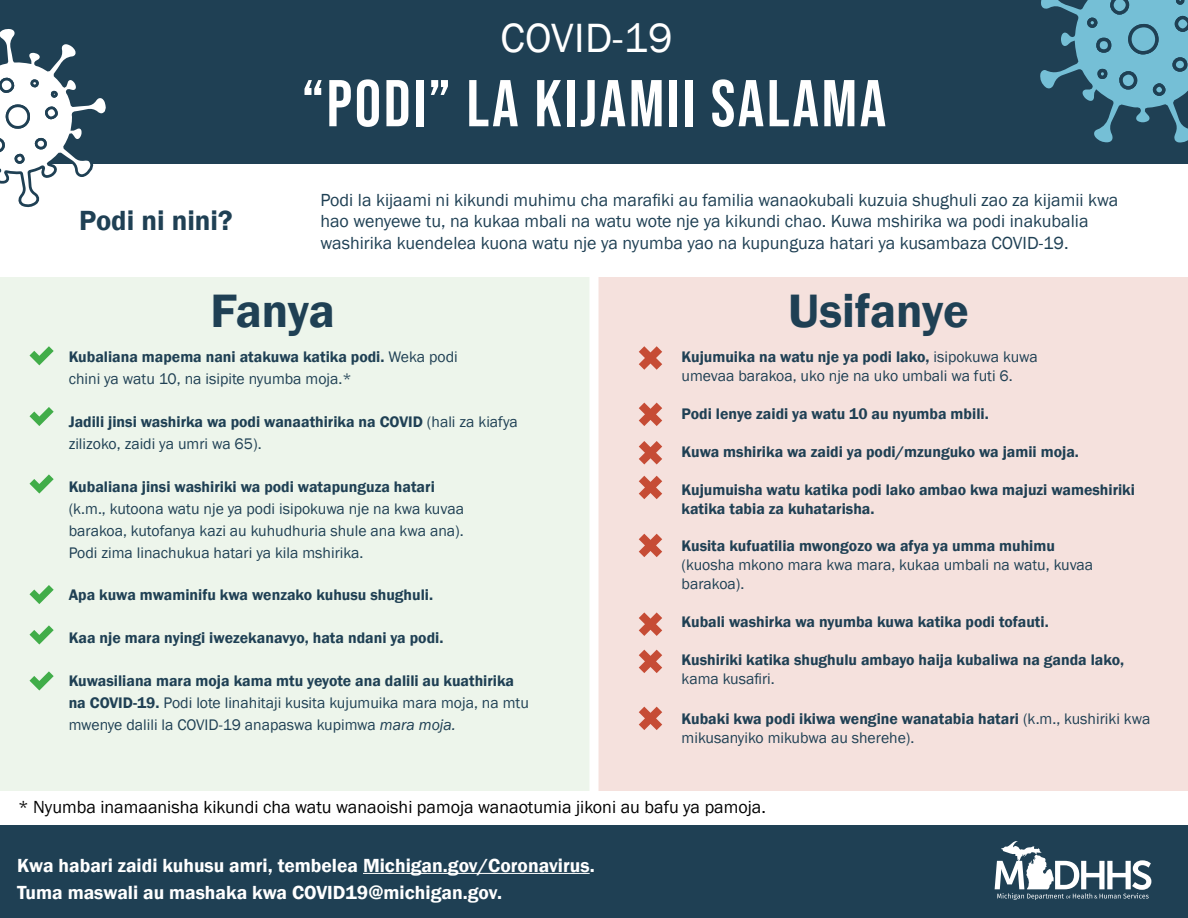
<style>
.page{position:relative;width:1188px;height:918px;background:#fff}
.page>*{position:absolute;margin:0;border:0;box-sizing:border-box;transform-origin:0 0}
.t1{font:66px "Bebas Neue";letter-spacing:.04em;color:#fff}
.t2{font:600 48.15px "Franklin Gothic";letter-spacing:-.005em;color:#1f4054}
.t3{font:42px "Franklin Gothic";letter-spacing:.01em;color:#fff}
.t4{font:600 28.5px "Franklin Gothic";color:#1f4054}
.t5{font:600 19.5px/27.2px "Franklin Gothic";color:#fff}
.t6{font:18px/21.6px "Franklin Gothic";color:#1f4054}
.t7{font:18px "Franklin Gothic";color:#000}
.t8{font:15.75px/21.9px "Franklin Gothic";color:#1f4054}
.t9{font:600 15.75px/18.9px "Franklin Gothic";color:#1f4054}
.s1{font-weight:600}
.s2{font-weight:400}
.s3{font-style:italic}
</style>
<div class="page">
<div style="left:0;top:277px;width:594px;height:513px;background:#edf5eb"></div>
<div style="left:594px;top:277px;width:594px;height:513px;background:#f5e1dd"></div>
<div style="left:590px;top:273px;width:8px;height:569px;background:#fff"></div>
<div style="left:0;top:0;width:1188px;height:164px;background:#1f4054"></div>
<svg style="left:1040px;top:0;width:148px;height:143px"></svg>
<svg style="left:0;top:29px;width:106px;height:179px"></svg>
<div style="left:51px;top:91px;width:7px;height:7px;border:3px solid #1f4054;border-radius:2px"></div>
<div style="left:0;top:825px;width:1188px;height:93px;background:#1f4054"></div>
<svg style="left:995px;top:841px;width:156px;height:59px"></svg>
<svg style="left:639px;top:346px;width:23px;height:24px"></svg>
<svg style="left:639px;top:403px;width:23px;height:23px"></svg>
<svg style="left:639px;top:441px;width:23px;height:23px"></svg>
<svg style="left:639px;top:476px;width:23px;height:23px"></svg>
<svg style="left:639px;top:534px;width:23px;height:23px"></svg>
<svg style="left:639px;top:612px;width:23px;height:24px"></svg>
<svg style="left:639px;top:650px;width:23px;height:23px"></svg>
<svg style="left:639px;top:707px;width:23px;height:23px"></svg>
<svg style="left:30px;top:346px;width:24px;height:19px"></svg>
<svg style="left:30px;top:407px;width:24px;height:19px"></svg>
<svg style="left:30px;top:474px;width:24px;height:20px"></svg>
<svg style="left:30px;top:585px;width:24px;height:19px"></svg>
<svg style="left:30px;top:625px;width:24px;height:20px"></svg>
<svg style="left:30px;top:671px;width:24px;height:20px"></svg>
<hr style="left:363px;top:873px;width:227px;height:1px;background:#fff">
<h3 class="t3" style="left:500px;top:12px;width:174px">COVID-19</h3>
<h3 class="t4" style="left:79px;top:203px;width:155px">Podi ni nini?</h3>
<h1 class="t1" style="left:302px;top:66px;width:586px">“PODI” LA KIJAMII SALAMA</h1>
<p class="t6" style="left:320px;top:189px;width:800px">Podi la kijaami ni kikundi muhimu cha marafiki au familia wanaokubali kuzuia shughuli zao za kijamii kwa hao wenyewe tu, na kukaa mbali na watu wote nje ya kikundi chao. Kuwa mshirika wa podi inakubalia washirika kuendelea kuona watu nje ya nyumba yao na kupunguza hatari ya kusambaza COVID-19.</p>
<h2 class="t2" style="left:210px;top:281px;width:126px">Fanya</h2>
<h2 class="t2" style="left:788px;top:281px;width:182px">Usifanye</h2>
<p class="t8" style="left:69px;top:346px;width:391px"><span class="s1">Kubaliana mapema nani atakuwa katika podi.</span> Weka podi chini ya watu 10, na isipite nyumba moja.*</p>
<p class="t9" style="left:69px;top:411px;width:451px;line-height:21.9px">Jadili jinsi washirka wa podi wanaathirika na COVID <span class="s2">(hali za kiafya zilizoko, zaidi ya umri wa 65).</span></p>
<p class="t9" style="left:69px;top:477px;width:368px">Kubaliana jinsi washiriki wa podi watapunguza hatari</p>
<p class="t8" style="left:69px;top:498px;width:397px;text-align:justify">(k.m., kutoona watu nje ya podi isipokuwa nje na kwa kuvaa barakoa, kutofanya kazi au kuhudhuria shule ana kwa ana).<br>Podi zima linachukua hatari ya kila mshirika.</p>
<p class="t9" style="left:69px;top:586px;width:366px">Apa kuwa mwaminifu kwa wenzako kuhusu shughuli.</p>
<p class="t9" style="left:69px;top:629px;width:376px">Kaa nje mara nyingi iwezekanavyo, hata ndani ya podi.</p>
<p class="t8" style="left:69px;top:670px;width:462px"><span class="s1">Kuwasiliana mara moja kama mtu yeyote ana dalili au kuathirika na COVID-19.</span> Podi lote linahitaji kusita kujumuika mara moja, na mtu mwenye dalili la COVID-19 anapaswa kupimwa <span class="s3">mara moja.</span></p>
<p class="t8" style="left:682px;top:348px;width:358px;line-height:18.9px"><span class="s1">Kujumuika na watu nje ya podi lako,</span> isipokuwa kuwa umevaa barakoa, uko nje na uko umbali wa futi 6.</p>
<p class="t9" style="left:682px;top:405px;width:309px">Podi lenye zaidi ya watu 10 au nyumba mbili.</p>
<p class="t9" style="left:682px;top:442px;width:399px">Kuwa mshirika wa zaidi ya podi/mzunguko wa jamii moja.</p>
<p class="t9" style="left:682px;top:480px;width:455px">Kujumuisha watu katika podi lako ambao kwa majuzi wameshiriki katika tabia za kuhatarisha.</p>
<p class="t9" style="left:682px;top:537px;width:375px">Kusita kufuatilia mwongozo wa afya ya umma muhimu</p>
<p class="t8" style="left:682px;top:556px;width:413px;line-height:18.9px">(kuosha mkono mara kwa mara, kukaa umbali na watu, kuvaa barakoa).</p>
<p class="t9" style="left:682px;top:612px;width:369px">Kubali washirka wa nyumba kuwa katika podi tofauti.</p>
<p class="t9" style="left:682px;top:650px;width:444px">Kushiriki katika shughulu ambayo haija kubaliwa na ganda lako,</p>
<p class="t8" style="left:682px;top:668px;width:95px">kama kusafiri.</p>
<p class="t8" style="left:682px;top:710px;width:470px;line-height:18.9px"><span class="s1">Kubaki kwa podi ikiwa wengine wanatabia hatari</span> (k.m., kushiriki kwa mikusanyiko mikubwa au sherehe).</p>
<p class="t7" style="left:18px;top:796px;width:749px">* Nyumba inamaanisha kikundi cha watu wanaoishi pamoja wanaotumia jikoni au bafu ya pamoja.</p>
<p class="t5" style="left:17px;top:852px;width:579px">Kwa habari zaidi kuhusu amri, tembelea Michigan.gov/Coronavirus.<br>Tuma maswali au mashaka kwa COVID19@michigan.gov.</p>
</div>
